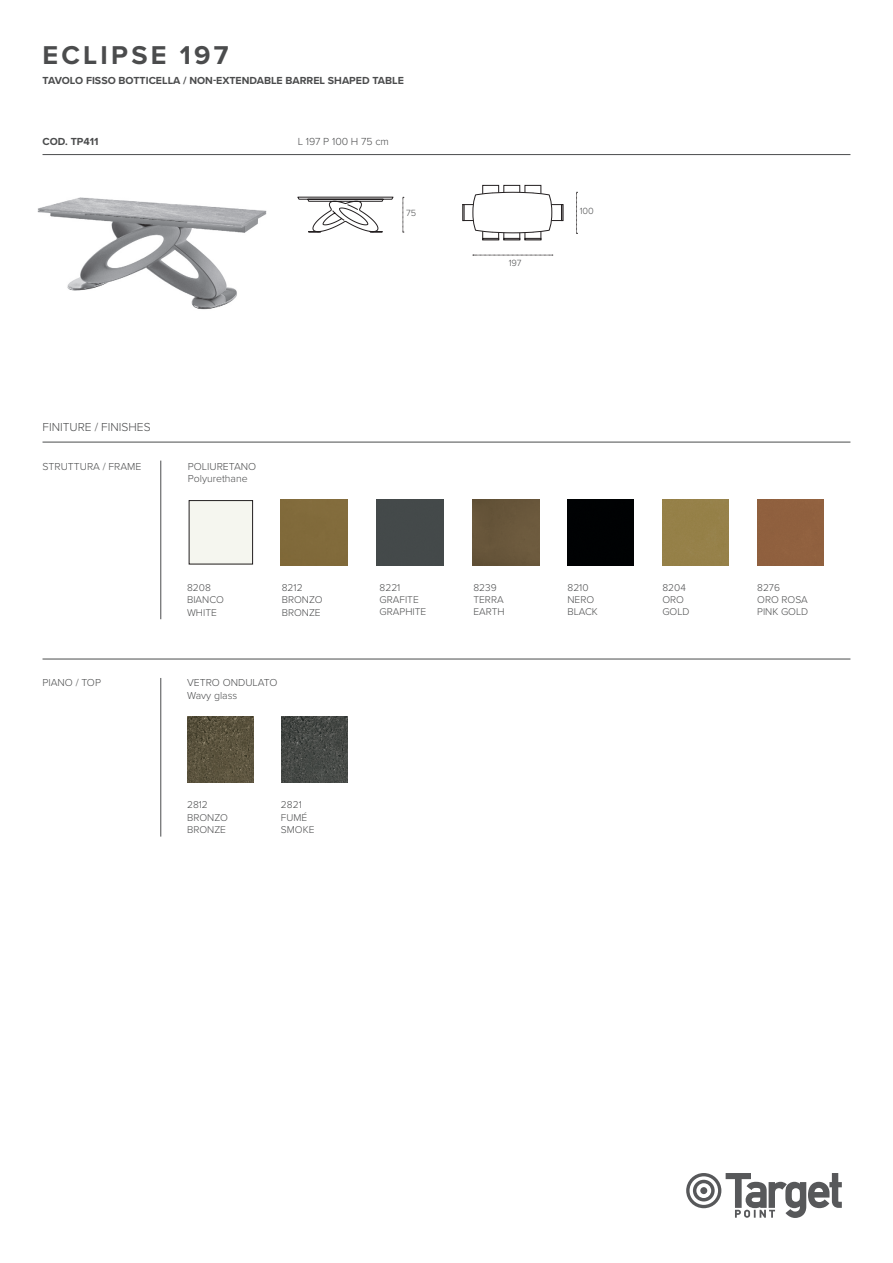
<style>
.page{position:relative;width:893px;height:1263px;background:#fff}
.page>*{position:absolute;margin:0;border:0;box-sizing:border-box;transform-origin:0 0}
.t1{font:700 26.7px "Proxima Nova";letter-spacing:.12em;color:#4b4c4d}
.t2{font:300 12px "Proxima Nova";color:#4b4c4d}
.Cod__top202{font:700 10.65px "Proxima Nova";color:#4b4c4d}
.misure{font:300 10.65px "Proxima Nova";color:#4b4c4d}
.t3{font:300 10.5px "Proxima Nova";color:#4b4c4d}
.nome_materiale{font:300 10.2px "Proxima Nova";color:#4b4c4d}
.numero{font:300 9.3px "Proxima Nova";color:#4b4c4d}
</style>
<div class="page">
<hr style="left:43px;top:154px;width:807px;height:1px;background:#4b4c4d">
<hr style="left:43px;top:442px;width:807px;height:1px;background:#4b4c4d">
<div style="left:189px;top:500px;width:64px;height:64px;border:1px solid #231f20"></div>
<img style="left:188px;top:716px;width:66px;height:67px">
<img style="left:282px;top:716px;width:66px;height:67px">
<div style="left:281px;top:499px;width:66px;height:66px;background:#816a3b"></div>
<div style="left:377px;top:499px;width:66px;height:66px;background:#44494a"></div>
<div style="left:473px;top:499px;width:66px;height:66px;background:#68563b"></div>
<div style="left:568px;top:499px;width:66px;height:66px;background:#000203"></div>
<div style="left:662px;top:499px;width:67px;height:66px;background:#968148"></div>
<div style="left:757px;top:499px;width:67px;height:66px;background:#90603f"></div>
<hr style="left:43px;top:659px;width:807px;height:1px;background:#4b4c4d">
<hr style="left:161px;top:461px;width:1px;height:158px;background:#4b4c4d">
<hr style="left:161px;top:678px;width:1px;height:158px;background:#4b4c4d">
<img style="left:37px;top:198px;width:230px;height:112px">
<svg style="left:686px;top:1173px;width:156px;height:45px"></svg>
<svg style="left:403px;top:197px;width:1px;height:36px"></svg>
<svg style="left:576px;top:192px;width:1px;height:42px"></svg>
<svg style="left:473px;top:255px;width:80px;height:1px"></svg>
<div style="left:463px;top:204px;width:18px;height:17px;border:1px solid #231f20"></div>
<svg style="left:463px;top:204px;width:1px;height:17px"></svg>
<div style="left:544px;top:204px;width:19px;height:17px;border:1px solid #231f20"></div>
<svg style="left:561px;top:204px;width:2px;height:17px"></svg>
<svg style="left:472px;top:185px;width:80px;height:55px"></svg>
<svg style="left:297px;top:197px;width:97px;height:35px"></svg>
<p class="t1" style="left:43px;top:35px;width:188px">ECLIPSE 197</p>
<p class="Cod__top202" style="left:43px;top:72px;width:363px">TAVOLO FISSO BOTTICELLA / NON-EXTENDABLE BARREL SHAPED TABLE</p>
<p class="Cod__top202" style="left:43px;top:133px;width:58px">COD. TP411</p>
<p class="misure" style="left:298px;top:133px;width:93px">L 197 P 100 H 75 cm</p>
<p class="numero" style="left:406px;top:206px;width:12px">75</p>
<p class="numero" style="left:580px;top:204px;width:16px">100</p>
<p class="numero" style="left:509px;top:256px;width:14px">197</p>
<p class="t2" style="left:43px;top:418px;width:110px">FINITURE / FINISHES</p>
<p class="t3" style="left:43px;top:458px;width:100px">STRUTTURA / FRAME</p>
<p class="t3" style="left:188px;top:458px;width:70px">POLIURETANO</p>
<p class="t3" style="left:188px;top:471px;width:61px">Polyurethane</p>
<p class="nome_materiale" style="left:187px;top:580px;width:25px">8208</p>
<p class="nome_materiale" style="left:187px;top:592px;width:38px">BIANCO</p>
<p class="nome_materiale" style="left:187px;top:605px;width:31px">WHITE</p>
<p class="nome_materiale" style="left:282px;top:580px;width:22px">8212</p>
<p class="nome_materiale" style="left:282px;top:592px;width:42px">BRONZO</p>
<p class="nome_materiale" style="left:282px;top:605px;width:40px">BRONZE</p>
<p class="nome_materiale" style="left:380px;top:580px;width:22px">8221</p>
<p class="nome_materiale" style="left:380px;top:592px;width:41px">GRAFITE</p>
<p class="nome_materiale" style="left:380px;top:604px;width:48px">GRAPHITE</p>
<p class="nome_materiale" style="left:473px;top:580px;width:25px">8239</p>
<p class="nome_materiale" style="left:473px;top:592px;width:32px">TERRA</p>
<p class="nome_materiale" style="left:473px;top:604px;width:33px">EARTH</p>
<p class="nome_materiale" style="left:567px;top:580px;width:23px">8210</p>
<p class="nome_materiale" style="left:567px;top:592px;width:28px">NERO</p>
<p class="nome_materiale" style="left:567px;top:604px;width:32px">BLACK</p>
<p class="t3" style="left:42px;top:674px;width:60px">PIANO / TOP</p>
<p class="t3" style="left:187px;top:675px;width:92px">VETRO ONDULATO</p>
<p class="t3" style="left:187px;top:687px;width:52px">Wavy glass</p>
<p class="nome_materiale" style="left:187px;top:797px;width:22px">2812</p>
<p class="nome_materiale" style="left:187px;top:809px;width:42px">BRONZO</p>
<p class="nome_materiale" style="left:187px;top:822px;width:40px">BRONZE</p>
<p class="nome_materiale" style="left:281px;top:797px;width:22px">2821</p>
<p class="nome_materiale" style="left:281px;top:809px;width:28px">FUMÉ</p>
<p class="nome_materiale" style="left:281px;top:822px;width:35px">SMOKE</p>
<p class="nome_materiale" style="left:662px;top:580px;width:25px">8204</p>
<p class="nome_materiale" style="left:662px;top:592px;width:23px">ORO</p>
<p class="nome_materiale" style="left:662px;top:604px;width:29px">GOLD</p>
<p class="nome_materiale" style="left:757px;top:580px;width:24px">8276</p>
<p class="nome_materiale" style="left:757px;top:592px;width:52px">ORO ROSA</p>
<p class="nome_materiale" style="left:757px;top:604px;width:53px">PINK GOLD</p>
</div>
